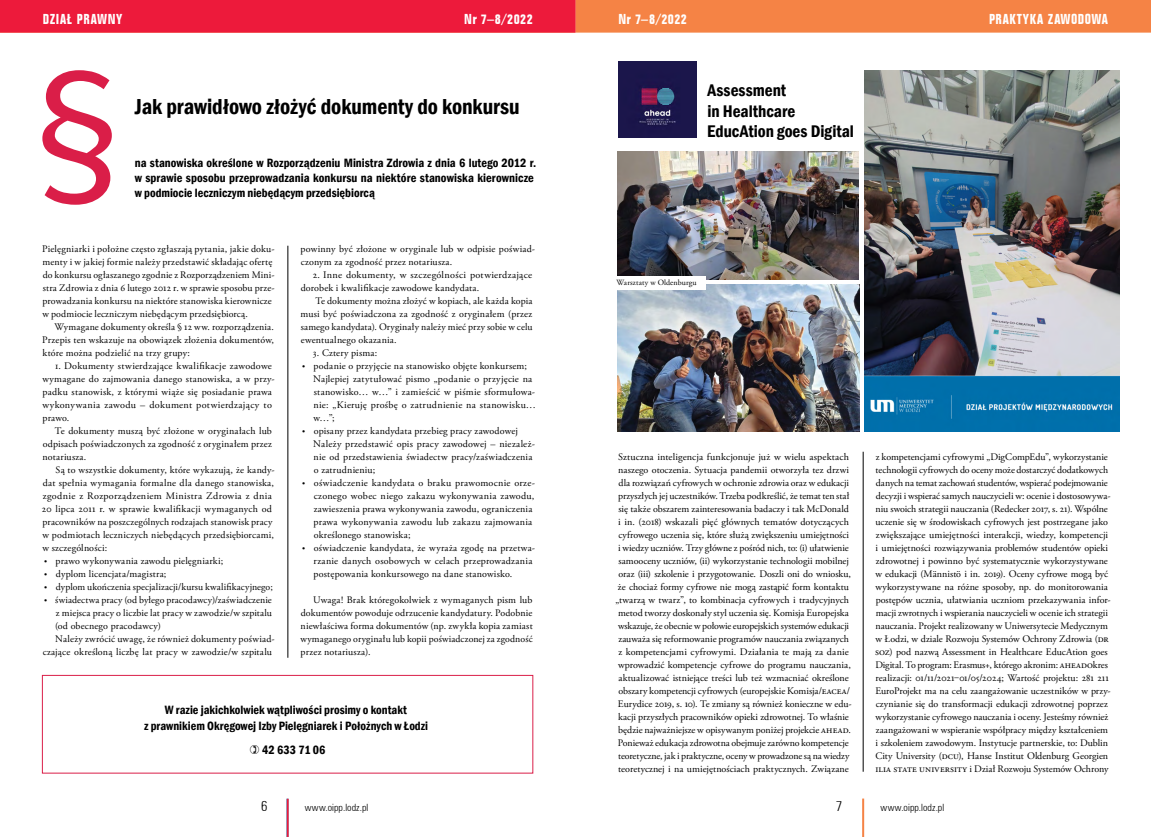
<style>
.page{position:relative;width:1151px;height:837px;background:#fff}
.page>*{position:absolute;margin:0;border:0;box-sizing:border-box;transform-origin:0 0}
.t1{font:600 condensed 22.3px "Franklin Gothic";letter-spacing:-.005em;color:#000}
.t2{font:600 condensed 17.3px/20.8px "Franklin Gothic";color:#000}
.t3{font:700 condensed 14px "Folio BT";letter-spacing:.03em;color:#fff}
.t4{font:300 condensed 14px "Zurich BT";color:#000}
.t5{font:600 condensed 12.4px/14.8px "Franklin Gothic";color:#000}
.t6{font:10px/13px "Adobe Garamond Pro";letter-spacing:.01em;color:#000}
.t7{font:300 condensed 10px "Zurich BT";letter-spacing:.01em;color:#000}
.t8{font:8px "Adobe Garamond Pro";letter-spacing:.015em;color:#000}
.s1{font-family:"Minion Pro"}
.s2{font-size:8px}
.s3{font-size:10.5px}
</style>
<div class="page">
<hr style="left:286px;top:798px;width:2px;height:38px;background:#00b9f1">
<hr style="left:862px;top:798px;width:2px;height:38px;background:#f58345">
<svg style="left:0;top:0;width:1151px;height:33px;background:#f15041"></svg>
<hr style="left:287px;top:798px;width:2px;height:38px;background:#ed1a3b">
<hr style="left:288px;top:245px;width:1px;height:412px;background:#000">
<svg style="left:42px;top:70px;width:70px;height:135px"></svg>
<div style="left:42px;top:675px;width:491px;height:98px;border:1px solid #da1e48"></div>
<hr style="left:863px;top:451px;width:1px;height:320px;background:#000">
<img style="left:618px;top:61px;width:78px;height:76px">
<img style="left:864px;top:70px;width:255px;height:361px">
<img style="left:617px;top:284px;width:242px;height:148px">
<img style="left:618px;top:152px;width:241px;height:128px">
<div style="left:617px;top:275px;width:89px;height:14px;background:#fff"></div>
<h3 class="t3" style="left:43px;top:10px;width:81px">DZIAŁ PRAWNY</h3>
<h3 class="t3" style="left:464px;top:11px;width:70px">Nr 7–8/2022</h3>
<h1 class="t1" style="left:135px;top:92px;width:386px">Jak prawidłowo złożyć dokumenty do konkursu</h1>
<p class="t5" style="left:135px;top:155px;width:403px">na stanowiska określone w Rozporządzeniu Ministra Zdrowia z dnia 6 lutego 2012 r. w sprawie sposobu przeprowadzania konkursu na niektóre stanowiska kierownicze w podmiocie leczniczym niebędącym przedsiębiorcą</p>
<p class="t6" style="left:42px;top:242px;width:234px">Pielęgniarki i położne często zgłaszają pytania, jakie doku&shy;menty i w jakiej formie należy przedstawić składając ofertę do konkursu ogłaszanego zgodnie z Rozporządzeniem Mini&shy;stra Zdrowia z dnia 6 lutego 20<span class="s1">1</span>2 r. w sprawie sposobu prze&shy;prowadzania konkursu na niektóre stanowiska kierownicze w podmiocie leczniczym niebędącym przedsiębiorcą.</p>
<p class="t6" style="left:42px;top:320px;width:233px;text-align:justify;text-indent:12px">Wymagane dokumenty określa § <span class="s1">1</span>2 ww. rozporządzenia.<br>Przepis ten wskazuje na obowiązek złożenia dokumentów, które można podzielić na trzy grupy:</p>
<p class="t6" style="left:42px;top:359px;width:234px;text-indent:13px">1. Dokumenty stwierdzające kwalifikacje zawodowe wymagane do zajmowania danego stanowiska, a w przy&shy;padku stanowisk, z którymi wiąże się posiadanie prawa wykonywania zawodu – dokument potwierdzający to prawo.</p>
<p class="t6" style="left:43px;top:424px;width:231px;text-align:justify;text-indent:12px">Te dokumenty muszą być złożone w oryginałach lub odpisach poświadczonych za zgodność z oryginałem przez notariusza.</p>
<p class="t6" style="left:42px;top:463px;width:234px;text-indent:14px">Są to wszystkie dokumenty, które wykazują, że kandy&shy;dat spełnia wymagania formalne dla danego stanowiska, zgodnie z Rozporządzeniem Ministra Zdrowia z dnia 20 lipca 20<span class="s1">11</span> r. w sprawie kwalifikacji wymaganych od pracowników na poszczególnych rodzajach stanowisk pracy w podmiotach leczniczych niebędących przedsiębiorcami, w szczególności:</p>
<p class="t6" style="left:44px;top:554px;width:181px"><span class="s2">•</span> prawo wykonywania zawodu pielęgniarki;</p>
<p class="t6" style="left:44px;top:567px;width:124px"><span class="s2">•</span> dyplom licencjata/magistra;</p>
<p class="t6" style="left:44px;top:580px;width:230px"><span class="s2">•</span> dyplom ukończenia specjalizacji/kursu kwalifikacyjnego;</p>
<p class="t6" style="left:44px;top:593px;width:229px"><span class="s2">•</span> świadectwa pracy (od byłego pracodawcy)/zaświadczenie</p>
<p class="t6" style="left:56px;top:606px;width:218px">z miejsca pracy o liczbie lat pracy w zawodzie/w szpitalu</p>
<p class="t6" style="left:55px;top:619px;width:107px">(od obecnego pracodawcy)</p>
<p class="t6" style="left:55px;top:632px;width:221px">Należy zwrócić uwagę, że również dokumenty poświad-</p>
<p class="t6" style="left:43px;top:645px;width:231px">czające określoną liczbę lat pracy w zawodzie/w szpitalu</p>
<p class="t6" style="left:301px;top:242px;width:236px">powinny być złożone w oryginale lub w odpisie poświad&shy;czonym za zgodność przez notariusza.</p>
<p class="t6" style="left:301px;top:268px;width:233px;text-indent:12px">2. Inne dokumenty, w szczególności potwierdzające dorobek i kwalifikacje zawodowe kandydata.</p>
<p class="t6" style="left:301px;top:294px;width:233px;text-align:justify;text-indent:15px">Te dokumenty można złożyć w kopiach, ale każda kopia musi być poświadczona za zgodność z oryginałem (przez samego kandydata). Oryginały należy mieć przy sobie w celu ewentualnego okazania.</p>
<p class="t6" style="left:313px;top:346px;width:66px">3. Cztery pisma:</p>
<p class="t6" style="left:313px;top:359px;width:224px;text-indent:-11px"><span class="s2">•</span> podanie o przyjęcie na stanowisko objęte konkursem; Najlepiej zatytułować pismo „podanie o przyjęcie na stanowisko… w…” i zamieścić w piśmie sformułowa&shy;nie: „Kieruję prośbę o zatrudnienie na stanowisku… w…”;</p>
<p class="t6" style="left:313px;top:424px;width:223px;text-indent:-11px"><span class="s2">•</span> opisany przez kandydata przebieg pracy zawodowej Należy przedstawić opis pracy zawodowej – niezależ&shy;nie od przedstawienia świadectw pracy/zaświadczenia o zatrudnieniu;</p>
<p class="t6" style="left:314px;top:476px;width:223px;text-indent:-12px"><span class="s2">•</span> oświadczenie kandydata o braku prawomocnie orze&shy;czonego wobec niego zakazu wykonywania zawodu, zawieszenia prawa wykonywania zawodu, ograniczenia prawa wykonywania zawodu lub zakazu zajmowania określonego stanowiska;</p>
<p class="t6" style="left:314px;top:541px;width:223px;text-indent:-12px"><span class="s2">•</span> oświadczenie kandydata, że wyraża zgodę na przetwa&shy;rzanie danych osobowych w celach przeprowadzania postępowania konkursowego na dane stanowisko.</p>
<p class="t6" style="left:300px;top:593px;width:234px;text-align:justify;text-indent:13px">Uwaga! Brak któregokolwiek z wymaganych pism lub dokumentów powoduje odrzucenie kandydatury. Podobnie niewłaściwa forma dokumentów (np. zwykła kopia zamiast wymaganego oryginału lub kopii poświadczonej za zgodność przez notariusza).</p>
<p class="t5" style="left:144px;top:701px;width:286px;line-height:16px;text-align:center">W razie jakichkolwiek wątpliwości prosimy o kontakt<br>z prawnikiem Okręgowej Izby Pielęgniarek i Położnych w Łodzi</p>
<p class="t5" style="left:262px;top:742px;width:65px">42 633 71 06</p>
<h3 class="t4" style="left:261px;top:797px;width:8px">6</h3>
<p class="t7" style="left:305px;top:801px;width:65px">www.oipp.lodz.pl</p>
<h3 class="t3" style="left:618px;top:11px;width:70px">Nr 7–8/2022</h3>
<h3 class="t3" style="left:989px;top:11px;width:120px">PRAKTYKA ZAWODOWA</h3>
<h2 class="t2" style="left:707px;top:79px;width:148px">Assessment<br>in Healthcare<br>EducAtion goes Digital</h2>
<p class="t8" style="left:617px;top:278px;width:82px">Warsztaty w Oldenburgu</p>
<p class="t6" style="left:615px;top:450px;width:238px;text-align:center">Sztuczna inteligencja funkcjonuje już w wielu aspektach naszego otoczenia. Sytuacja pandemii otworzyła tez drzwi dla rozwiązań cyfrowych w ochronie zdrowia oraz w edukacji przyszłych jej uczestników. Trzeba podkreślić, że temat ten stał się także obszarem zainteresowania badaczy i tak McDonald<br>i in. (20<span class="s1">1</span>8) wskazali pięć głównych tematów dotyczących cyfrowego uczenia się, które służą zwiększeniu umiejętności<br>i wiedzy uczniów. Trzy główne z pośród nich, to: (i) ułatwienie samooceny uczniów, (ii) wykorzystanie technologii mobilnej oraz (iii) szkolenie i przygotowanie. Doszli oni do wniosku, że chociaż formy cyfrowe nie mogą zastąpić form kontaktu „twarzą w twarz”, to kombinacja cyfrowych i tradycyjnych metod tworzy doskonały styl uczenia się. Komisja Europejska wskazuje, że obecnie w połowie europejskich systemów edukacji zauważa się reformowanie programów nauczania związanych z kompetencjami cyfrowymi. Działania te mają za danie wprowadzić kompetencje cyfrowe do programu nauczania, aktualizować istniejące treści lub też wzmacniać określone obszary kompetencji cyfrowych (europejskie Komisja/<span class="s3">EACEA</span>/ Eurydice 20<span class="s1">1</span>9, s. <span class="s1">1</span>0). Te zmiany są również konieczne w edu&shy;kacji przyszłych pracowników opieki zdrowotnej. To właśnie będzie najważniejsze w opisywanym poniżej projekcie <span class="s3">AHEAD</span>.<br>Ponieważ edukacja zdrowotna obejmuje zarówno kompetencje teoretyczne, jak i praktyczne, oceny w prowadzone są na wiedzy teoretycznej i na umiejętnościach praktycznych. Związane</p>
<p class="t6" style="left:875px;top:450px;width:237px">z kompetencjami cyfrowymi „DigCompEdu”, wykorzystanie technologii cyfrowych do oceny może dostarczyć dodatkowych danych na temat zachowań studentów, wspierać podejmowanie decyzji i wspierać samych nauczycieli w: ocenie i dostosowywa&shy;niu swoich strategii nauczania (Redecker 20<span class="s1">1</span>7, s. 2<span class="s1">1</span>). Wspólne uczenie się w środowiskach cyfrowych jest postrzegane jako zwiększające umiejętności interakcji, wiedzy, kompetencji i umiejętności rozwiązywania problemów studentów opieki zdrowotnej i powinno być systematycznie wykorzystywane w edukacji (Männistö i in. 20<span class="s1">1</span>9). Oceny cyfrowe mogą być wykorzystywane na różne sposoby, np. do monitorowania postępów ucznia, ułatwiania uczniom przekazywania infor&shy;macji zwrotnych i wspierania nauczycieli w ocenie ich strategii nauczania. Projekt realizowany w Uniwersytecie Medycznym w Łodzi, w dziale Rozwoju Systemów Ochrony Zdrowia (<span class="s3">DR SOZ</span>) pod nazwą Assessment in Healthcare EducAtion goes Digital. To program: Erasmus+, którego akronim: <span class="s3">AHEADO</span>kres realizacji: 0<span class="s1">1</span>/<span class="s1">11</span>/202<span class="s1">1</span>‒0<span class="s1">1</span>/05/2024; Wartość projektu: 28<span class="s1">1</span> 2<span class="s1">11<br></span>EuroProjekt ma na celu zaangażowanie uczestników w przy&shy;czynianie się do transformacji edukacji zdrowotnej poprzez wykorzystanie cyfrowego nauczania i oceny. Jesteśmy również zaangażowani w wspieranie współpracy między kształceniem i szkoleniem zawodowym. Instytucje partnerskie, to: Dublin City University (<span class="s3">DCU</span>), Hanse Institut Oldenburg Georgien <span class="s3">ILIA STATE UNIVERSITY</span> i Dział Rozwoju Systemów Ochrony</p>
<h3 class="t4" style="left:836px;top:797px;width:8px">7</h3>
<p class="t7" style="left:880px;top:800px;width:65px">www.oipp.lodz.pl</p>
</div>
